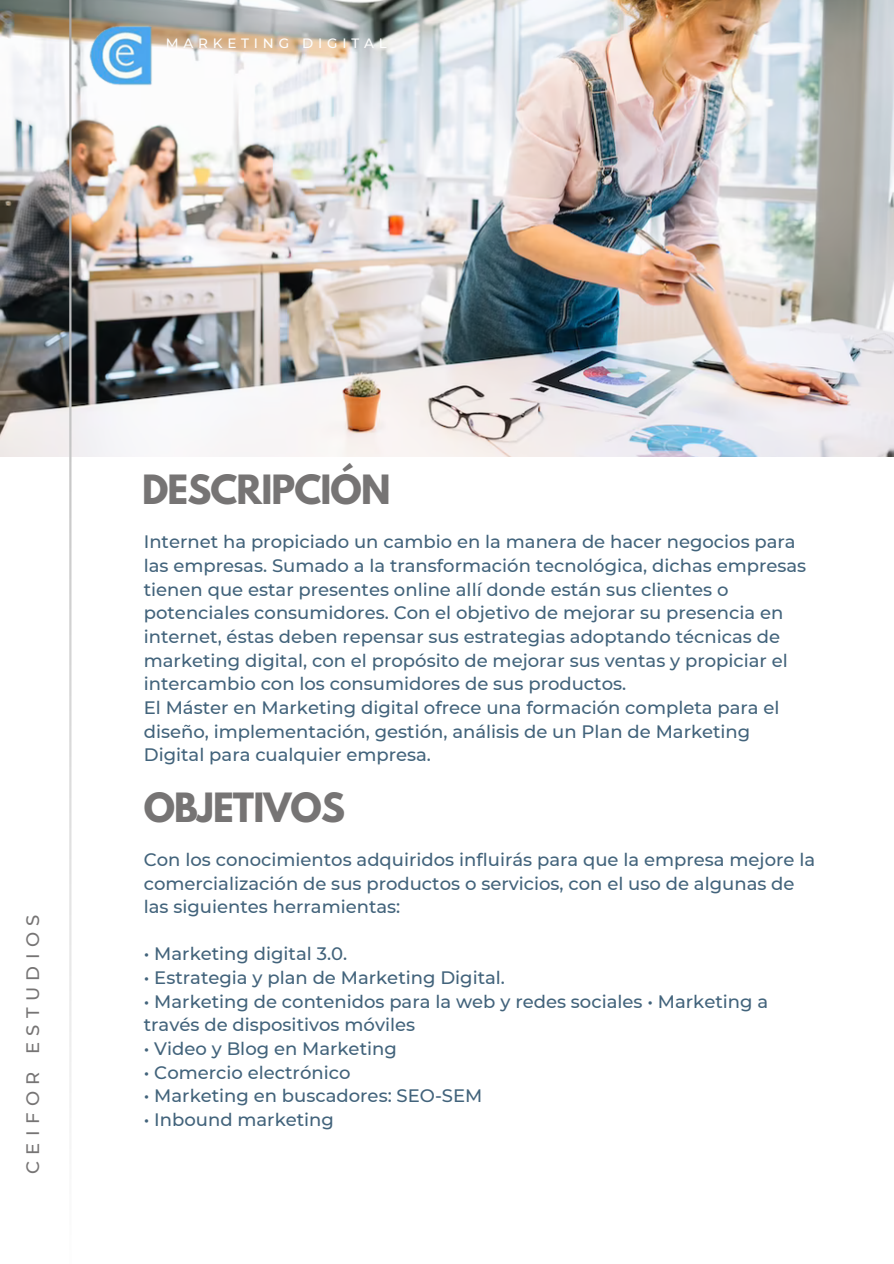
<style>
.page{position:relative;width:894px;height:1264px;background:#fff}
.page>*{position:absolute;margin:0;border:0;box-sizing:border-box;transform-origin:0 0}
.t1{font:700 35.7px "League Spartan";letter-spacing:-.025em;color:#767474}
.t2{font:500 18px/23.7px "Montserrat";color:#42637b}
.t3{font:500 18px "Montserrat";letter-spacing:.355em;color:#767474}
.t4{font:500 13.5px "Montserrat";letter-spacing:.355em;color:#fefefe}
</style>
<div class="page">
<img style="left:0;top:0;width:893px;height:457px">
<hr style="left:69px;top:0;width:2px;height:1263px;background:#fff">
<img style="left:89px;top:21px;width:67px;height:68px">
<h3 class="t4" style="left:166px;top:34px;width:222px">MARKETING DIGITAL</h3>
<h3 class="t3" style="left:22px;top:1174px;width:261px;rotate:-90deg">CEIFOR ESTUDIOS</h3>
<p class="t1" style="left:142px;top:472px;width:250px">DESCRIPCIÓN</p>
<h3 class="t2" style="left:144px;top:530px;width:663px">Internet ha propiciado un cambio en la manera de hacer negocios para las empresas. Sumado a la transformación tecnológica, dichas empresas tienen que estar presentes online allí donde está n sus clientes o potenciales consumidores. Con el objetivo de mejorar su presencia en internet, éstas deben repensar sus estrategias adoptando técnicas de marketing digital, con el propósito de mejorar sus ventas y propiciar el intercambio con los consumidores de sus productos.<br>El Máster en Marketing digital ofrece una formación completa para el diseño, implementación, gestión, aná lisis de un Plan de Marketing Digital para cualquier empresa.</h3>
<p class="t1" style="left:144px;top:789px;width:203px">OBJETIVOS</p>
<h2 class="t2" style="left:144px;top:847px;width:672px">Con los conocimientos adquiridos influirás para que la empresa mejore la comercialización de sus productos o servicios, con el uso de algunas de las siguientes herramientas:</h2>
<p class="t2" style="left:144px;top:942px;width:205px">• Marketing digital 3.0.</p>
<p class="t2" style="left:144px;top:965px;width:362px">• Estrategia y plan de Marketing Digital.</p>
<p class="t2" style="left:144px;top:989px;width:625px">• Marketing de contenidos para la web y redes sociales • Marketing a través de dispositivos móviles</p>
<p class="t2" style="left:144px;top:1036px;width:254px">• Video y Blog en Marketing</p>
<p class="t2" style="left:144px;top:1060px;width:208px">• Comercio electrónico</p>
<p class="t2" style="left:144px;top:1083px;width:340px">• Marketing en buscadores: SEO-SEM</p>
<p class="t2" style="left:144px;top:1107px;width:192px">• Inbound marketing</p>
</div>
